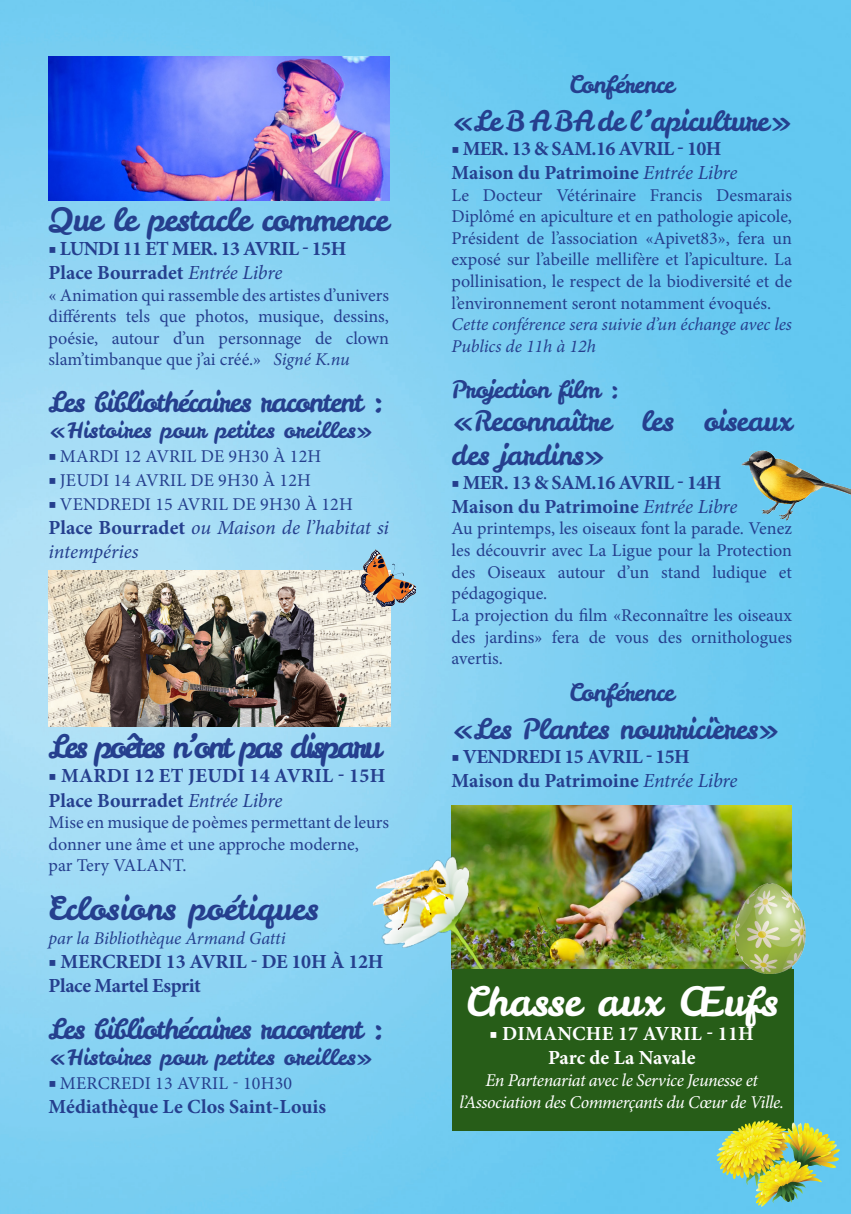
<style>
.page{position:relative;width:851px;height:1214px;background:#fff}
.page>*{position:absolute;margin:0;border:0;box-sizing:border-box;transform-origin:0 0}
.t1{font:40px "Leckerli One";color:#fff}
.t2{font:32px "Leckerli One";letter-spacing:-.09em;color:#253f8e}
.t3{font:32px "Leckerli One";letter-spacing:-.03em;color:#253f8e}
.t4{font:32px "Leckerli One";color:#253f8e}
.t5{font:28px/33.6px "Leckerli One";letter-spacing:-.02em;color:#253f8e}
.t6{font:28px "Leckerli One";letter-spacing:-.05em;color:#253f8e}
.t7{font:24px "Leckerli One";letter-spacing:-.03em;color:#253f8e}
.t8{font:22px "Leckerli One";color:#253f8e}
.t9{font:700 20px "Minion Pro";letter-spacing:-.01em;color:#253f8e}
.t10{font:700 20px "Minion Pro";letter-spacing:-.03em;color:#253f8e}
.t11{font:italic 20px/24px "Minion Pro";letter-spacing:-.01em;color:#253f8e}
.t12{font:700 20px "Minion Pro";letter-spacing:.01em;color:#fff}
.t13{font:700 20px "Minion Pro";letter-spacing:.01em;color:#253f8e}
.t14{font:18px/21.6px "Minion Pro";color:#253f8e;text-align:justify}
.t15{font:italic 18px/21.6px "Minion Pro";letter-spacing:-.005em;color:#253f8e}
.t16{font:italic 18px/21.6px "Minion Pro";letter-spacing:-.025em;color:#fff;text-align:center}
.s1{font-weight:400;font-style:italic}
.s2{font-style:italic}
.s3{font-weight:700;font-size:20px}
.s4{font-weight:700;font-style:normal}
</style>
<div class="page">
<img style="left:0;top:0;width:850px;height:1213px">
<img style="left:550px;top:805px;width:241px;height:164px">
<img style="left:341px;top:789px;width:209px;height:221px">
<div style="left:452px;top:969px;width:341px;height:161px;background:#275d18"></div>
<img style="left:49px;top:570px;width:341px;height:156px">
<img style="left:49px;top:57px;width:340px;height:144px">
<img style="left:0;top:177px;width:23px;height:195px">
<img style="left:735px;top:883px;width:70px;height:90px">
<img style="left:712px;top:1119px;width:127px;height:89px">
<svg style="left:425px;top:906px;width:7px;height:9px"></svg>
<svg style="left:398px;top:922px;width:7px;height:7px"></svg>
<svg style="left:434px;top:880px;width:5px;height:3px"></svg>
<img style="left:382px;top:869px;width:38px;height:47px">
<svg style="left:415px;top:870px;width:4px;height:3px"></svg>
<img style="left:421px;top:883px;width:25px;height:20px">
<svg style="left:403px;top:904px;width:7px;height:8px"></svg>
<img style="left:421px;top:867px;width:17px;height:3px">
<svg style="left:359px;top:549px;width:57px;height:58px;background:#a9a194"></svg>
<img style="left:696px;top:391px;width:154px;height:195px">
<p class="t3" style="left:49px;top:198px;width:342px">Que le pestacle commence</p>
<p class="t10" style="left:49px;top:234px;width:299px">■ LUNDI 11 ET MER. 13 AVRIL - 15H</p>
<p class="t9" style="left:49px;top:258px;width:235px">Place Bourradet <span class="s1">Entrée Libre</span></p>
<p class="t14" style="left:49px;top:284px;width:342px">« Animation qui rassemble des artistes d’univers différents tels que photos, musique, dessins, poésie, autour d’un personnage de clown slam’timbanque que j’ai créé.» <span class="s2">Signé K.nu</span></p>
<p class="t6" style="left:49px;top:383px;width:337px">Les bibliothécaires racontent :</p>
<p class="t8" style="left:49px;top:415px;width:326px">«Histoires pour petites oreilles»</p>
<p class="t14" style="left:49px;top:446px;width:274px"><span class="s3">■</span> MARDI 12 AVRIL DE 9H30 À 12H</p>
<p class="t14" style="left:49px;top:470px;width:264px"><span class="s3">■</span> JEUDI 14 AVRIL DE 9H30 À 12H</p>
<p class="t14" style="left:49px;top:494px;width:306px"><span class="s3">■</span> VENDREDI 15 AVRIL DE 9H30 À 12H</p>
<p class="t11" style="left:49px;top:516px;width:342px"><span class="s4">Place Bourradet</span> ou Maison de l’habitat si intempéries</p>
<p class="t2" style="left:49px;top:725px;width:334px">Les poêtes n’ont pas disparu</p>
<p class="t13" style="left:49px;top:762px;width:338px">■ MARDI 12 ET JEUDI 14 AVRIL - 15H</p>
<p class="t9" style="left:49px;top:786px;width:235px">Place Bourradet <span class="s1">Entrée Libre</span></p>
<p class="t14" style="left:49px;top:811px;width:342px">Mise en musique de poèmes permettant de leurs donner une âme et une approche moderne,</p>
<p class="t14" style="left:49px;top:854px;width:139px">par Tery VALANT.</p>
<p class="t4" style="left:49px;top:887px;width:271px">Eclosions poétiques</p>
<p class="t15" style="left:49px;top:927px;width:238px">par la Bibliothèque Armand Gatti</p>
<p class="t9" style="left:49px;top:947px;width:336px">■ MERCREDI 13 AVRIL - DE 10H À 12H</p>
<p class="t9" style="left:49px;top:971px;width:154px">Place Martel Esprit</p>
<p class="t6" style="left:49px;top:1009px;width:337px">Les bibliothécaires racontent :</p>
<p class="t8" style="left:49px;top:1042px;width:326px">«Histoires pour petites oreilles»</p>
<p class="t14" style="left:49px;top:1072px;width:245px"><span class="s3">■</span> MERCREDI 13 AVRIL - 10H30</p>
<p class="t9" style="left:49px;top:1092px;width:279px">Médiathèque Le Clos Saint-Louis</p>
<p class="t7" style="left:569px;top:68px;width:107px">Conférence</p>
<p class="t5" style="left:451px;top:104px;width:342px">«Le B A BA de l ’apiculture»</p>
<p class="t10" style="left:451px;top:134px;width:271px">■ MER. 13 &amp; SAM.16 AVRIL - 10H</p>
<p class="t9" style="left:451px;top:158px;width:287px">Maison du Patrimoine <span class="s1">Entrée Libre</span></p>
<p class="t14" style="left:451px;top:184px;width:342px">Le Docteur Vétérinaire Francis Desmarais Diplômé en apiculture et en pathologie apicole, Président de l’association «Apivet83», fera un exposé sur l’abeille mellifère et l’apiculture. La pollinisation, le respect de la biodiversité et de l’environnement seront notamment évoqués.</p>
<p class="t15" style="left:451px;top:314px;width:342px">Cette conférence sera suivie d’un échange avec les<br>Publics de 11h à 12h</p>
<p class="t7" style="left:451px;top:373px;width:170px">Projection film :</p>
<p class="t5" style="left:451px;top:404px;width:342px">«Reconnaître les oiseaux des jardins»</p>
<p class="t10" style="left:451px;top:468px;width:271px">■ MER. 13 &amp; SAM.16 AVRIL - 14H</p>
<p class="t9" style="left:451px;top:492px;width:287px">Maison du Patrimoine <span class="s1">Entrée Libre</span></p>
<p class="t14" style="left:451px;top:518px;width:342px">Au printemps, les oiseaux font la parade. Venez les découvrir avec La Ligue pour la Protection des Oiseaux autour d’un stand ludique et pédagogique.</p>
<p class="t14" style="left:451px;top:604px;width:342px">La projection du film «Reconnaître les oiseaux des jardins» fera de vous des ornithologues avertis.</p>
<p class="t7" style="left:569px;top:676px;width:107px">Conférence</p>
<p class="t5" style="left:451px;top:712px;width:329px">«Les Plantes nourricières»</p>
<p class="t10" style="left:451px;top:742px;width:240px">■ VENDREDI 15 AVRIL - 15H</p>
<p class="t9" style="left:451px;top:766px;width:287px">Maison du Patrimoine <span class="s1">Entrée Libre</span></p>
<p class="t1" style="left:465px;top:974px;width:314px">Chasse aux Œufs</p>
<p class="t12" style="left:489px;top:1019px;width:266px">■ DIMANCHE 17 AVRIL - 11H</p>
<p class="t12" style="left:548px;top:1043px;width:149px">Parc de La Navale</p>
<p class="t16" style="left:459px;top:1069px;width:326px">En Partenariat avec le Service Jeunesse et l’Association des Commerçants du Cœur de Ville.</p>
</div>
